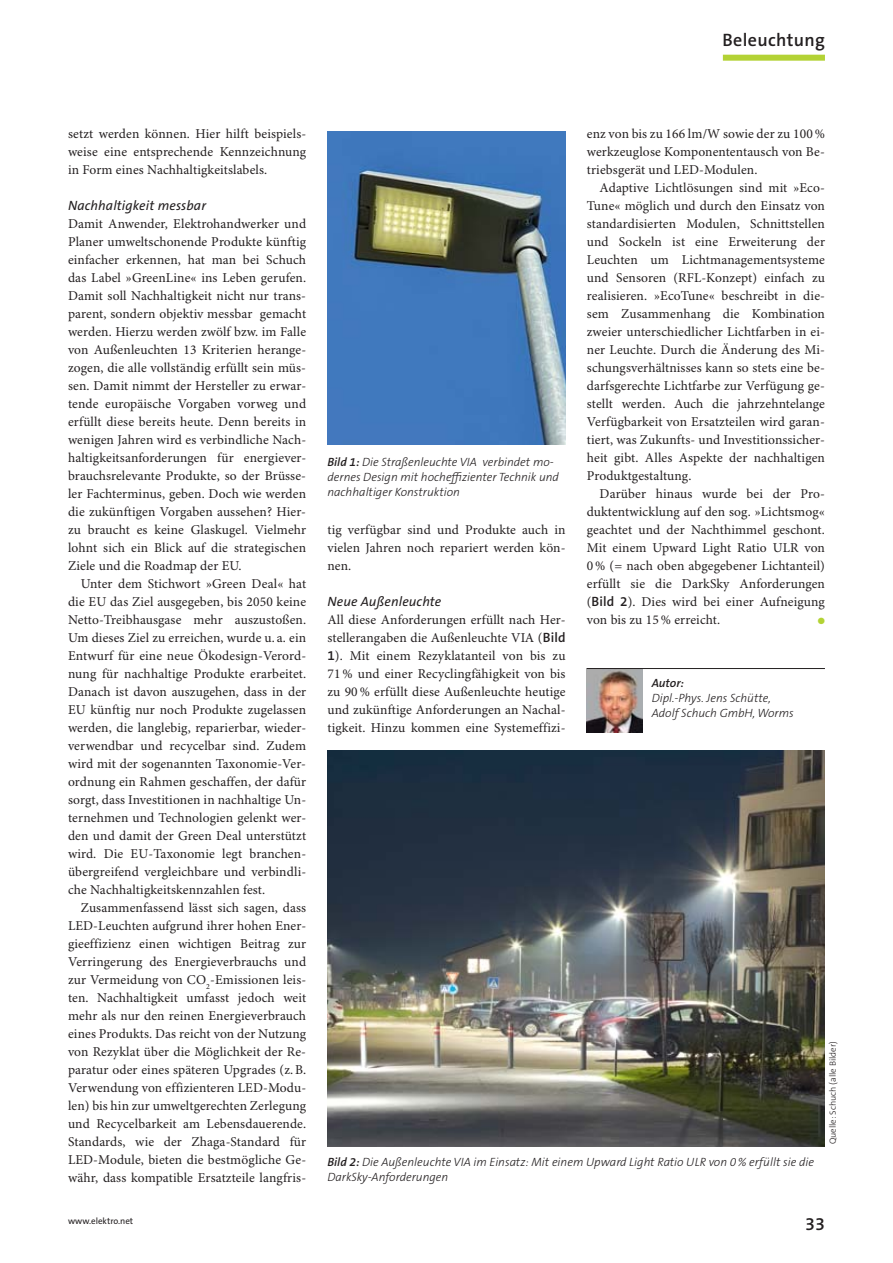
<style>
.page{position:relative;width:893px;height:1263px;background:#fff}
.page>*{position:absolute;margin:0;border:0;box-sizing:border-box;transform-origin:0 0}
.t1{font:600 18px "The Sans Os F";letter-spacing:.02em;color:#231f20}
.t2{font:13.5px/18px "Minion Pro";letter-spacing:.01em;color:#231f20;text-align:justify}
.t3{font:italic 13.5px "The Sans Os F";letter-spacing:.01em;color:#231f20}
.t4{font:italic 300 12px/15px "The Sans Os F";color:#231f20}
.t5{font:italic 600 12px "The Sans Os F";letter-spacing:-.005em;color:#231f20}
.t6{font:300 9px "The Sans Os F";color:#231f20}
.t7{font:9px "The Sans Os F";color:#231f20}
.t8{font:9px "Zapf Dingbats Std";color:#b3d334}
.s1{font-weight:600}
.s2{font-family:"The Sans Os F";font-weight:600}
</style>
<div class="page">
<img style="left:327px;top:132px;width:239px;height:312px">
<img style="left:327px;top:750px;width:498px;height:396px">
<img style="left:587px;top:669px;width:55px;height:63px">
<hr style="left:587px;top:668px;width:238px;height:1px;background:#231f20">
<div style="left:723px;top:55px;width:102px;height:6px;background:#b3d235"></div>
<h1 class="t1" style="left:722px;top:31px;width:104px">Beleuchtung</h1>
<p class="t2" style="left:68px;top:126px;width:240px">setzt werden können. Hier hilft beispiels&shy;weise eine entsprechende Kennzeichnung in Form eines Nachhaltigkeitslabels.</p>
<p class="t3" style="left:68px;top:200px;width:140px">Nachhaltigkeit messbar</p>
<p class="t2" style="left:68px;top:216px;width:240px">Damit Anwender, Elektrohandwerker und Planer umweltschonende Produkte künftig einfacher erkennen, hat man bei Schuch das Label »GreenLine« ins Leben gerufen.<br>Damit soll Nachhaltigkeit nicht nur trans&shy;parent, sondern objektiv messbar gemacht werden. Hierzu werden zwölf bzw. im Falle von Außenleuchten 13 Kriterien herange&shy;zogen, die alle vollständig erfüllt sein müs&shy;sen. Damit nimmt der Hersteller zu erwar&shy;tende europäische Vorgaben vorweg und erfüllt diese bereits heute. Denn bereits in wenigen Jahren wird es verbindliche Nach&shy;haltigkeitsanforderungen für energiever&shy;brauchsrelevante Produkte, so der Brüsse&shy;ler Fachterminus, geben. Doch wie werden die zukünftigen Vorgaben aussehen? Hier&shy;zu braucht es keine Glaskugel. Vielmehr lohnt sich ein Blick auf die strategischen Ziele und die Roadmap der EU.</p>
<p class="t2" style="left:68px;top:576px;width:240px;text-indent:13px">Unter dem Stichwort »Green Deal« hat die EU das Ziel ausgegeben, bis 2050 keine Netto-Treibhausgase mehr auszustoßen.<br>Um dieses Ziel zu erreichen, wurde u. a. ein Entwurf für eine neue Ökodesign-Verord&shy;nung für nachhaltige Produkte erarbeitet.<br>Danach ist davon auszugehen, dass in der EU künftig nur noch Produkte zugelassen werden, die langlebig, reparierbar, wieder&shy;verwendbar und recycelbar sind. Zudem wird mit der sogenannten Taxonomie-Ver&shy;ordnung ein Rahmen geschaffen, der dafür sorgt, dass Investitionen in nachhaltige Un&shy;ternehmen und Technologien gelenkt wer&shy;den und damit der Green Deal unterstützt wird. Die EU-Taxonomie legt branchen&shy;übergreifend vergleichbare und verbindli&shy;che Nachhaltigkeitskennzahlen fest.</p>
<p class="t2" style="left:68px;top:900px;width:240px;text-indent:13px">Zusammenfassend lässt sich sagen, dass LED-Leuchten aufgrund ihrer hohen Ener&shy;gieeffizienz einen wichtigen Beitrag zur Verringerung des Energieverbrauchs und zur Vermeidung von CO<sub>2</sub>-Emissionen leis&shy;ten. Nachhaltigkeit umfasst jedoch weit mehr als nur den reinen Energieverbrauch eines Produkts. Das reicht von der Nutzung von Rezyklat über die Möglichkeit der Re&shy;paratur oder eines späteren Upgrades (z. B.<br>Verwendung von effizienteren LED-Modu&shy;len) bis hin zur umweltgerechten Zerlegung und Recycelbarkeit am Lebensdauerende.<br>Standards, wie der Zhaga-Standard für LED-Module, bieten die bestmögliche Ge&shy;währ, dass kompatible Ersatzteile langfris-</p>
<p class="t7" style="left:68px;top:1217px;width:67px">www.elektro.net</p>
<p class="t4" style="left:327px;top:455px;width:233px"><span class="s1">Bild 1:</span> Die Straßenleuchte VIA verbindet mo&shy;dernes Design mit hocheffizienter Technik und nachhaltiger Konstruktion</p>
<p class="t2" style="left:327px;top:522px;width:240px">tig verfügbar sind und Produkte auch in vielen Jahren noch repariert werden kön&shy;nen.</p>
<p class="t3" style="left:327px;top:596px;width:115px">Neue Außenleuchte</p>
<p class="t2" style="left:327px;top:612px;width:240px">All diese Anforderungen erfüllt nach Her&shy;stellerangaben die Außenleuchte VIA (<span class="s2">Bild 1</span>). Mit einem Rezyklatanteil von bis zu 71 % und einer Recyclingfähigkeit von bis zu 90 % erfüllt diese Außenleuchte heutige und zukünftige Anforderungen an Nachal&shy;tigkeit. Hinzu kommen eine Systemeffizi-</p>
<p class="t2" style="left:587px;top:126px;width:240px">enz von bis zu 166 lm/W sowie der zu 100 % werkzeuglose Komponententausch von Be&shy;triebsgerät und LED-Modulen.</p>
<p class="t2" style="left:587px;top:180px;width:240px;text-indent:13px">Adaptive Lichtlösungen sind mit »Eco-Tune« möglich und durch den Einsatz von standardisierten Modulen, Schnittstellen und Sockeln ist eine Erweiterung der Leuchten um Lichtmanagementsysteme und Sensoren (RFL-Konzept) einfach zu realisieren. »EcoTune« beschreibt in die&shy;sem Zusammenhang die Kombination zweier unterschiedlicher Lichtfarben in ei&shy;ner Leuchte. Durch die Änderung des Mi&shy;schungsverhältnisses kann so stets eine be&shy;darfsgerechte Lichtfarbe zur Verfügung ge&shy;stellt werden. Auch die jahrzehntelange Verfügbarkeit von Ersatzteilen wird garan&shy;tiert, was Zukunfts- und Investitionssicher&shy;heit gibt. Alles Aspekte der nachhaltigen Produktgestaltung.</p>
<p class="t2" style="left:587px;top:486px;width:240px;text-indent:13px">Darüber hinaus wurde bei der Pro&shy;duktentwicklung auf den sog. »Lichtsmog« geachtet und der Nachthimmel geschont.<br>Mit einem Upward Light Ratio ULR von 0 % (= nach oben abgegebener Lichtanteil) erfüllt sie die DarkSky Anforderungen (<span class="s2">Bild 2</span>). Dies wird bei einer Aufneigung von bis zu 15 % erreicht.</p>
<p class="t8" style="left:818px;top:616px;width:9px">●</p>
<p class="t5" style="left:652px;top:676px;width:34px">Autor:</p>
<p class="t4" style="left:652px;top:692px;width:144px">Dipl.-Phys. Jens Schütte,<br>Adolf Schuch GmbH, Worms</p>
<p class="t6" style="left:828px;top:1144px;width:105px;rotate:-90deg">Quelle: Schuch (alle Bilder)</p>
<p class="t4" style="left:327px;top:1156px;width:488px"><span class="s1">Bild 2:</span> Die Außenleuchte VIA im Einsatz: Mit einem Upward Light Ratio ULR von 0 % erfüllt sie die<br>DarkSky-Anforderungen</p>
<h1 class="t1" style="left:805px;top:1215px;width:21px">33</h1>
</div>
